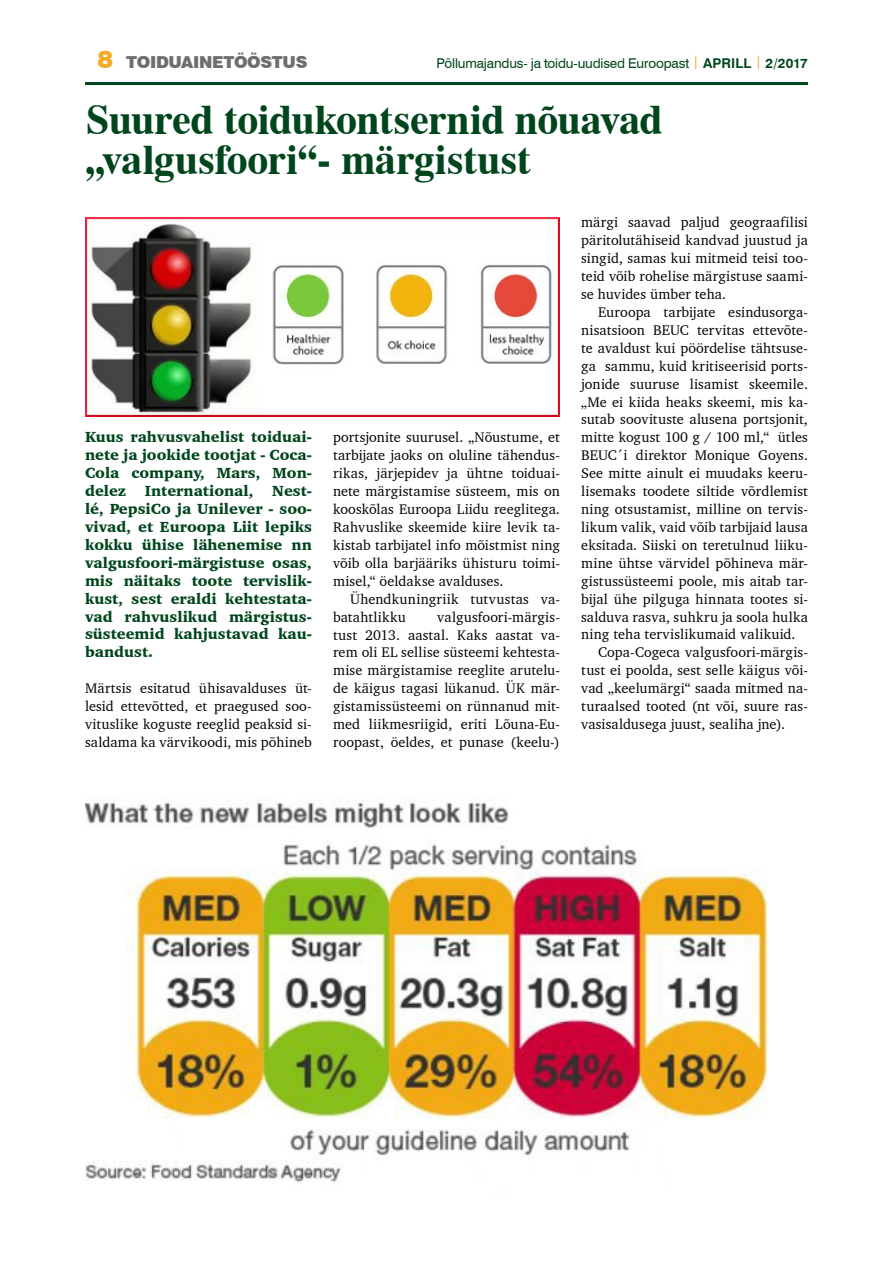
<style>
.page{position:relative;width:893px;height:1263px;background:#fff}
.page>*{position:absolute;margin:0;border:0;box-sizing:border-box;transform-origin:0 0}
.t1{font:700 42px/40.5px "Dutch 801 BT";letter-spacing:-.02em;color:#00461c}
.t2{font:900 16.5px "Swiss 721 BT";letter-spacing:-.02em;color:#6d6e71}
.t3{font:900 15px/17.9px "Charter BT";color:#00461c;text-align:justify}
.t4{font:14.25px/17.9px "Charter BT";letter-spacing:.01em;color:#000;text-align:justify}
.t5{font:13.5px "Swiss 721 BT";letter-spacing:-.015em;color:#00461c}
.s1{font-size:24px;color:#f3ab29}
.s2{color:#f3ab29}
.s3{font-weight:700}
</style>
<div class="page">
<hr style="left:85px;top:82px;width:723px;height:3px;background:#00461c">
<img style="left:85px;top:218px;width:475px;height:198px">
<img style="left:85px;top:799px;width:683px;height:384px">
<p class="t2" style="left:98px;top:52px;width:211px"><span class="s1">8</span> TOIDUAINETÖÖSTUS</p>
<p class="t5" style="left:436px;top:54px;width:373px">Põllumajandus- ja toidu-uudised Euroopast <span class="s2">|</span> <span class="s3">APRILL</span> <span class="s2">|</span> <span class="s3">2/2017</span></p>
<h1 class="t1" style="left:85px;top:99px;width:579px">Suured toidukontsernid nõuavad „valgusfoori“- märgistust</h1>
<p class="t3" style="left:85px;top:428px;width:228px">Kuus rahvusvahelist toiduai&shy;nete ja jookide tootjat - Coca-Cola company, Mars, Mon&shy;delez International, Nest&shy;lé, PepsiCo ja Unilever - soo&shy;vivad, et Euroopa Liit lepiks kokku ühise lähenemise nn valgusfoori-märgistuse osas, mis näitaks toote tervislik&shy;kust, sest eraldi kehtestata&shy;vad rahvuslikud märgistus&shy;süsteemid kahjustavad kau&shy;bandust.</p>
<p class="t4" style="left:85px;top:679px;width:228px">Märtsis esitatud ühisavalduses üt&shy;lesid ettevõtted, et praegused soo&shy;vituslike koguste reeglid peaksid si&shy;saldama ka värvikoodi, mis põhineb</p>
<p class="t4" style="left:333px;top:428px;width:228px">portsjonite suurusel. „Nõustume, et tarbijate jaoks on oluline tähendus&shy;rikas, järjepidev ja ühtne toiduai&shy;nete märgistamise süsteem, mis on kooskõlas Euroopa Liidu reeglitega.<br>Rahvuslike skeemide kiire levik ta&shy;kistab tarbijatel info mõistmist ning võib olla barjääriks ühisturu toimi&shy;misel,“ öeldakse avalduses.</p>
<p class="t4" style="left:333px;top:589px;width:228px;text-indent:17px">Ühendkuningriik tutvustas va&shy;batahtlikku</p>
<p class="t4" style="left:333px;top:607px;width:228px;text-indent:104px">valgusfoori-märgis&shy;tust 2013. aastal. Kaks aastat va&shy;rem oli EL sellise süsteemi kehtesta&shy;mise märgistamise reeglite arutelu&shy;de käigus tagasi lükanud. ÜK mär&shy;gistamissüsteemi on rünnanud mit&shy;med liikmesriigid, eriti Lõuna-Eu&shy;roopast, öeldes, et punase (keelu-)</p>
<p class="t4" style="left:581px;top:213px;width:228px">märgi saavad paljud geograafilisi päritolutähiseid kandvad juustud ja singid, samas kui mitmeid teisi too&shy;teid võib rohelise märgistuse saami&shy;se huvides ümber teha.</p>
<p class="t4" style="left:598px;top:303px;width:211px">Euroopa tarbijate esindusorga-</p>
<p class="t4" style="left:581px;top:321px;width:228px">nisatsioon BEUC tervitas ettevõte-</p>
<p class="t4" style="left:581px;top:339px;width:228px">te avaldust kui pöördelise tähtsuse-</p>
<p class="t4" style="left:581px;top:357px;width:228px">ga sammu, kuid kritiseerisid ports-</p>
<p class="t4" style="left:581px;top:375px;width:228px">jonide suuruse lisamist skeemile.</p>
<p class="t4" style="left:581px;top:392px;width:228px">„Me ei kiida heaks skeemi, mis ka-</p>
<p class="t4" style="left:581px;top:410px;width:228px">sutab soovituste alusena portsjonit,</p>
<p class="t4" style="left:581px;top:428px;width:228px">mitte kogust 100 g / 100 ml,“ ütles</p>
<p class="t4" style="left:581px;top:446px;width:228px">BEUC´i direktor Monique Goyens.</p>
<p class="t4" style="left:581px;top:464px;width:228px">See mitte ainult ei muudaks keeru-</p>
<p class="t4" style="left:581px;top:482px;width:228px">lisemaks toodete siltide võrdlemist</p>
<p class="t4" style="left:581px;top:500px;width:228px">ning otsustamist, milline on tervis-</p>
<p class="t4" style="left:581px;top:518px;width:228px">likum valik, vaid võib tarbijaid lausa</p>
<p class="t4" style="left:581px;top:536px;width:228px">eksitada. Siiski on teretulnud liiku-</p>
<p class="t4" style="left:581px;top:554px;width:228px">mine ühtse värvidel põhineva mär-</p>
<p class="t4" style="left:581px;top:572px;width:228px">gistussüsteemi poole, mis aitab tar-</p>
<p class="t4" style="left:581px;top:589px;width:228px">bijal ühe pilguga hinnata tootes si-</p>
<p class="t4" style="left:581px;top:607px;width:228px">salduva rasva, suhkru ja soola hulka</p>
<p class="t4" style="left:581px;top:625px;width:216px">ning teha tervislikumaid valikuid.</p>
<p class="t4" style="left:598px;top:643px;width:211px">Copa-Cogeca valgusfoori-märgis-</p>
<p class="t4" style="left:581px;top:661px;width:228px">tust ei poolda, sest selle käigus või-</p>
<p class="t4" style="left:581px;top:679px;width:228px">vad „keelumärgi“ saada mitmed na-</p>
<p class="t4" style="left:581px;top:697px;width:228px">turaalsed tooted (nt või, suure ras-</p>
<p class="t4" style="left:581px;top:715px;width:205px">vasisaldusega juust, sealiha jne).</p>
</div>
